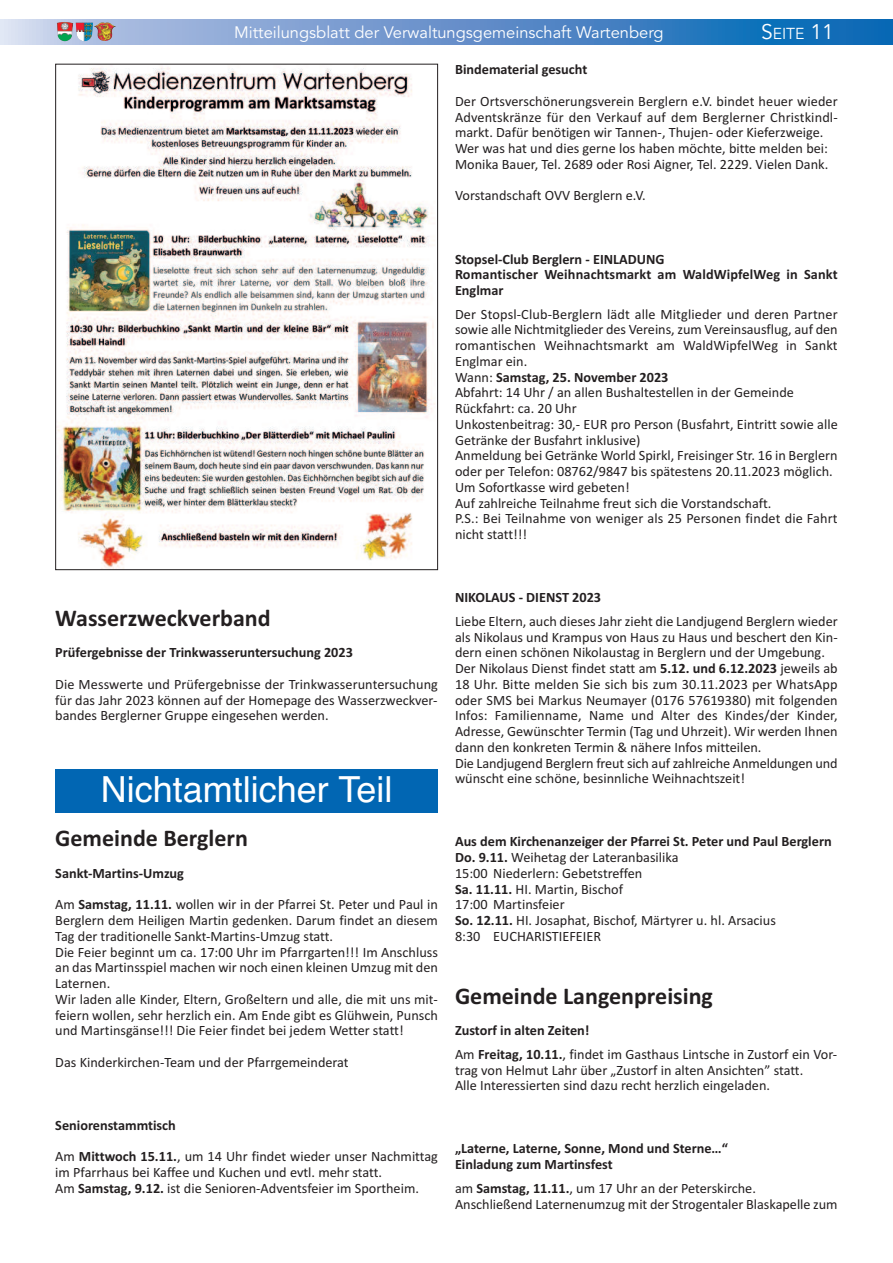
<style>
.page{position:relative;width:893px;height:1263px;background:#fff}
.page>*{position:absolute;margin:0;border:0;box-sizing:border-box;transform-origin:0 0}
.t1{font:36px "Helvetica";color:#fff}
.t2{font:700 24px "Calibri";color:#231f20}
.t3{font:16.5px "Avenir";color:#fff}
.t4{font:15.75px "Avenir";color:#fff}
.t5{font:14.25px/15.8px "Calibri";color:#231f20}
.t6{font:700 14.25px/15.8px "Calibri";color:#231f20}
.s1{font-size:21px}
.s2{font-weight:700}
</style>
<div class="page">
<svg style="left:0;top:19px;width:893px;height:26px;background:#6093cb"></svg>
<img style="left:76px;top:22px;width:40px;height:19px">
<img style="left:57px;top:22px;width:16px;height:19px">
<img style="left:57px;top:67px;width:378px;height:501px">
<div style="left:55px;top:769px;width:383px;height:44px;background:#0166b3"></div>
<p class="t3" style="left:234px;top:22px;width:431px">Mitteilungsblatt der Verwaltungsgemeinschaft Wartenberg</p>
<p class="t4" style="left:761px;top:24px;width:74px"><span class="s1">S</span>EITE <span class="s1">11</span></p>
<p class="t6" style="left:455px;top:62px;width:134px">Bindematerial gesucht</p>
<p class="t5" style="left:455px;top:93px;width:384px">Der Ortsverschönerungsverein Berglern e.V. bindet heuer wieder Adventskränze für den Verkauf auf dem Berglerner Christkindl&shy;markt. Dafür benötigen wir Tannen-, Thujen- oder Kieferzweige.<br>Wer was hat und dies gerne los haben möchte, bitte melden bei:<br>Monika Bauer, Tel. 2689 oder Rosi Aigner, Tel. 2229. Vielen Dank.</p>
<p class="t5" style="left:455px;top:188px;width:192px">Vorstandschaft OVV Berglern e.V.</p>
<p class="t6" style="left:455px;top:251px;width:384px">Stopsel-Club Berglern - EINLADUNG<br>Romantischer Weihnachtsmarkt am WaldWipfelWeg in Sankt<br>Englmar</p>
<p class="t5" style="left:455px;top:306px;width:384px">Der Stopsl-Club-Berglern lädt alle Mitglieder und deren Partner sowie alle Nichtmitglieder des Vereins, zum Vereinsausflug, auf den romantischen Weihnachtsmarkt am WaldWipfelWeg in Sankt Englmar ein.<br>Wann: <span class="s2">Samstag, 25. November 2023<br></span>Abfahrt: 14 Uhr / an allen Bushaltestellen in der Gemeinde Rückfahrt: ca. 20 Uhr<br>Unkostenbeitrag: 30,- EUR pro Person (Busfahrt, Eintritt sowie alle Getränke der Busfahrt inklusive)<br>Anmeldung bei Getränke World Spirkl, Freisinger Str. 16 in Berglern oder per Telefon: 08762/9847 bis spätestens 20.11.2023 möglich.<br>Um Sofortkasse wird gebeten!<br>Auf zahlreiche Teilnahme freut sich die Vorstandschaft.<br>P.S.: Bei Teilnahme von weniger als 25 Personen findet die Fahrt nicht statt!!!</p>
<h2 class="t2" style="left:55px;top:603px;width:217px">Wasserzweckverband</h2>
<p class="t6" style="left:55px;top:644px;width:299px">Prüfergebnisse der Trinkwasseruntersuchung 2023</p>
<p class="t5" style="left:55px;top:676px;width:384px;text-align:justify">Die Messwerte und Prüfergebnisse der Trinkwasseruntersuchung für das Jahr 2023 können auf der Homepage des Wasserzweckver&shy;bandes Berglerner Gruppe eingesehen werden.</p>
<h1 class="t1" style="left:101px;top:768px;width:293px">Nichtamtlicher Teil</h1>
<h2 class="t2" style="left:55px;top:824px;width:194px">Gemeinde Berglern</h2>
<p class="t6" style="left:55px;top:865px;width:130px">Sankt-Martins-Umzug</p>
<p class="t5" style="left:55px;top:896px;width:384px">Am <span class="s2">Samstag, 11.11.</span> wollen wir in der Pfarrei St. Peter und Paul in Berglern dem Heiligen Martin gedenken. Darum findet an diesem Tag der traditionelle Sankt-Martins-Umzug statt.<br>Die Feier beginnt um ca. 17:00 Uhr im Pfarrgarten!!! Im Anschluss an das Martinsspiel machen wir noch einen kleinen Umzug mit den Laternen.<br>Wir laden alle Kinder, Eltern, Großeltern und alle, die mit uns mit&shy;feiern wollen, sehr herzlich ein. Am Ende gibt es Glühwein, Punsch und Martinsgänse!!! Die Feier findet bei jedem Wetter statt!</p>
<p class="t5" style="left:55px;top:1054px;width:295px">Das Kinderkirchen-Team und der Pfarrgemeinderat</p>
<p class="t6" style="left:55px;top:1117px;width:122px">Seniorenstammtisch</p>
<p class="t5" style="left:55px;top:1148px;width:384px">Am <span class="s2">Mittwoch 15.11.</span>, um 14 Uhr findet wieder unser Nachmittag im Pfarrhaus bei Kaffee und Kuchen und evtl. mehr statt.<br>Am <span class="s2">Samstag, 9.12.</span> ist die Senioren-Adventsfeier im Sportheim.</p>
<p class="t6" style="left:455px;top:589px;width:148px">NIKOLAUS - DIENST 2023</p>
<p class="t5" style="left:455px;top:613px;width:384px">Liebe Eltern, auch dieses Jahr zieht die Landjugend Berglern wieder als Nikolaus und Krampus von Haus zu Haus und beschert den Kin&shy;dern einen schönen Nikolaustag in Berglern und der Umgebung.<br>Der Nikolaus Dienst findet statt am <span class="s2">5.12. und 6.12.2023</span> jeweils ab 18 Uhr. Bitte melden Sie sich bis zum 30.11.2023 per WhatsApp oder SMS bei Markus Neumayer (0176 57619380) mit folgenden Infos: Familienname, Name und Alter des Kindes/der Kinder, Adresse, Gewünschter Termin (Tag und Uhrzeit). Wir werden Ihnen dann den konkreten Termin &amp; nähere Infos mitteilen.<br>Die Landjugend Berglern freut sich auf zahlreiche Anmeldungen und wünscht eine schöne, besinnliche Weihnachtszeit!</p>
<p class="t5" style="left:455px;top:833px;width:378px"><span class="s2">Aus dem Kirchenanzeiger der Pfarrei St. Peter und Paul Berglern Do. 9.11.</span> Weihetag der Lateranbasilika<br>15:00 Niederlern: Gebetstreffen<br><span class="s2">Sa. 11.11.</span> HI. Martin, Bischof<br>17:00 Martinsfeier<br><span class="s2">So. 12.11.</span> HI. Josaphat, Bischof, Märtyrer u. hl. Arsacius<br>8:30 EUCHARISTIEFEIER</p>
<h2 class="t2" style="left:455px;top:981px;width:259px">Gemeinde Langenpreising</h2>
<p class="t5" style="left:455px;top:1019px;width:384px;line-height:23.5px"><span class="s2">Zustorf in alten Zeiten!<br></span>Am <span class="s2">Freitag, 10.11.</span>, findet im Gasthaus Lintsche in Zustorf ein Vor-</p>
<p class="t5" style="left:455px;top:1062px;width:350px">trag von Helmut Lahr über „Zustorf in alten Ansichten” statt.<br>Alle Interessierten sind dazu recht herzlich eingeladen.</p>
<p class="t6" style="left:455px;top:1141px;width:274px">„Laterne, Laterne, Sonne, Mond und Sterne…“<br>Einladung zum Martinsfest</p>
<p class="t5" style="left:455px;top:1180px;width:384px">am <span class="s2">Samstag, 11.11.</span>, um 17 Uhr an der Peterskirche.<br>Anschließend Laternenumzug mit der Strogentaler Blaskapelle zum</p>
</div>
